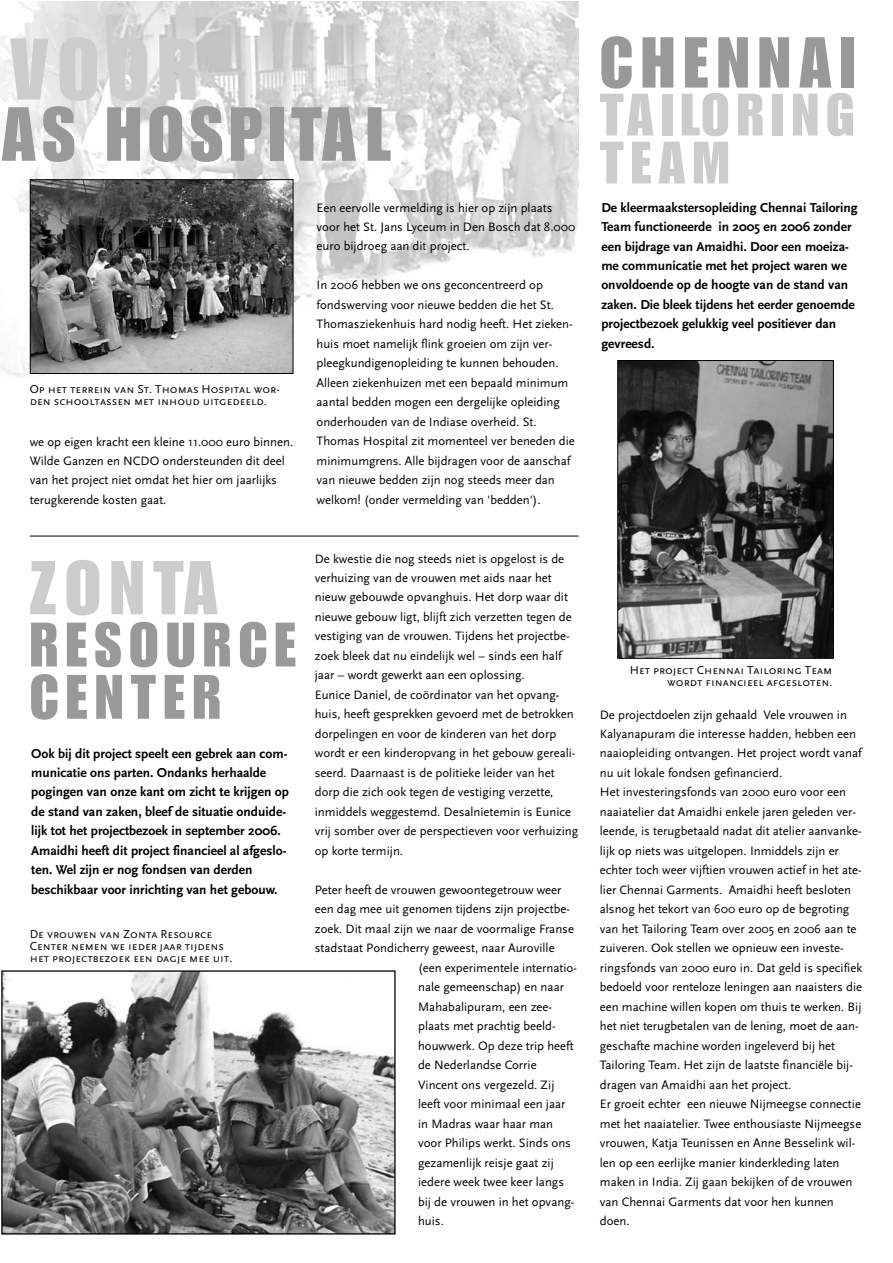
<style>
.page{position:relative;width:893px;height:1263px;background:#fff}
.page>*{position:absolute;margin:0;border:0;box-sizing:border-box;transform-origin:0 0}
.t1{font:85.5px "Impact";color:#ccc}
.t2{font:75px "Impact";letter-spacing:.08em;color:#999}
.t3{font:74.7px "Impact";letter-spacing:.12em;color:#ccc}
.t4{font:70.5px "Impact";letter-spacing:.12em;color:#999}
.t5{font:61.35px/52.2px "Impact";letter-spacing:.12em;color:#999}
.t6{font:58.5px/48px "Impact";letter-spacing:.12em;color:#ccc}
.t7{font:700 13.5px/19.5px "AD Scala Sans";color:#000}
.t8{font:12.75px/19.5px "AD Scala Sans Romein";color:#000}
.t9{font:12px/12px "AD Scala Sans Caps Romein";color:#000}
</style>
<div class="page">
<img style="left:0;top:2px;width:578px;height:375px">
<img style="left:619px;top:362px;width:212px;height:295px">
<div style="left:617px;top:360px;width:216px;height:299px;border:1px solid #000"></div>
<img style="left:32px;top:181px;width:259px;height:191px">
<div style="left:30px;top:179px;width:263px;height:195px;border:1px solid #000"></div>
<hr style="left:30px;top:536px;width:548px;height:1px;background:#000">
<img style="left:3px;top:972px;width:390px;height:261px">
<div style="left:1px;top:970px;width:394px;height:265px;border:1px solid #000"></div>
<h1 class="t1" style="left:10px;top:39px;width:189px">VOOR</h1>
<h2 class="t2" style="left:1px;top:107px;width:391px">AS HOSPITAL</h2>
<p class="t9" style="left:30px;top:383px;width:251px">Op het terrein van St. Thomas Hospital wor&shy;den schooltassen met inhoud uitgedeeld.</p>
<p class="t8" style="left:30px;top:433px;width:265px">we op eigen kracht een kleine 11.000 euro binnen.<br>Wilde Ganzen en NCDO ondersteunden dit deel van het project niet omdat het hier om jaarlijks terugkerende kosten gaat.</p>
<h3 class="t3" style="left:30px;top:561px;width:190px">ZONTA</h3>
<h3 class="t5" style="left:30px;top:621px;width:268px">RESOURCE<br>CENTER</h3>
<p class="t7" style="left:31px;top:744px;width:259px">Ook bij dit project speelt een gebrek aan com&shy;municatie ons parten. Ondanks herhaalde pogingen van onze kant om zicht te krijgen op de stand van zaken, bleef de situatie onduide&shy;lijk tot het projectbezoek in september 2006.<br>Amaidhi heeft dit project financieel al afgeslo&shy;ten. Wel zijn er nog fondsen van derden beschikbaar voor inrichting van het gebouw.</p>
<p class="t9" style="left:30px;top:928px;width:204px">De vrouwen van Zonta Resource<br>Center nemen we ieder jaar tijdens het projectbezoek een dagje mee uit.</p>
<p class="t8" style="left:316px;top:199px;width:260px">Een eervolle vermelding is hier op zijn plaats voor het St. Jans Lyceum in Den Bosch dat 8.000 euro bijdroeg aan dit project.</p>
<p class="t8" style="left:316px;top:277px;width:260px">In 2006 hebben we ons geconcentreerd op fondswerving voor nieuwe bedden die het St.<br>Thomasziekenhuis hard nodig heeft. Het zieken&shy;huis moet namelijk flink groeien om zijn ver&shy;pleegkundigenopleiding te kunnen behouden.<br>Alleen ziekenhuizen met een bepaald minimum aantal bedden mogen een dergelijke opleiding onderhouden van de Indiase overheid. St.<br>Thomas Hospital zit momenteel ver beneden die minimumgrens. Alle bijdragen voor de aanschaf van nieuwe bedden zijn nog steeds meer dan welkom! (onder vermelding van 'bedden').</p>
<p class="t8" style="left:315px;top:550px;width:265px">De kwestie die nog steeds niet is opgelost is de verhuizing van de vrouwen met aids naar het nieuw gebouwde opvanghuis. Het dorp waar dit nieuwe gebouw ligt, blijft zich verzetten tegen de vestiging van de vrouwen. Tijdens het projectbe&shy;zoek bleek dat nu eindelijk wel – sinds een half jaar – wordt gewerkt aan een oplossing.<br>Eunice Daniel, de coördinator van het opvang&shy;huis, heeft gesprekken gevoerd met de betrokken dorpelingen en voor de kinderen van het dorp wordt er een kinderopvang in het gebouw gereali&shy;seerd. Daarnaast is de politieke leider van het dorp die zich ook tegen de vestiging verzette, inmiddels weggestemd. Desalnietemin is Eunice vrij somber over de perspectieven voor verhuizing op korte termijn.</p>
<p class="t8" style="left:315px;top:881px;width:248px">Peter heeft de vrouwen gewoontegetrouw weer</p>
<p class="t8" style="left:315px;top:901px;width:256px">een dag mee uit genomen tijdens zijn projectbe-</p>
<p class="t8" style="left:315px;top:920px;width:261px">zoek. Dit maal zijn we naar de voormalige Franse</p>
<p class="t8" style="left:315px;top:940px;width:241px">stadstaat Pondicherry geweest, naar Auroville</p>
<p class="t8" style="left:418px;top:959px;width:160px">(een experimentele internatio-</p>
<p class="t8" style="left:418px;top:979px;width:147px">nale gemeenschap) en naar</p>
<p class="t8" style="left:418px;top:998px;width:135px">Mahabalipuram, een zee-</p>
<p class="t8" style="left:418px;top:1018px;width:139px">plaats met prachtig beeld-</p>
<p class="t8" style="left:418px;top:1037px;width:157px">houwwerk. Op deze trip heeft</p>
<p class="t8" style="left:418px;top:1057px;width:120px">de Nederlandse Corrie</p>
<p class="t8" style="left:418px;top:1076px;width:138px">Vincent ons vergezeld. Zij</p>
<p class="t8" style="left:418px;top:1096px;width:149px">leeft voor minimaal een jaar</p>
<p class="t8" style="left:418px;top:1115px;width:137px">in Madras waar haar man</p>
<p class="t8" style="left:418px;top:1135px;width:154px">voor Philips werkt. Sinds ons</p>
<p class="t8" style="left:418px;top:1154px;width:137px">gezamenlijk reisje gaat zij</p>
<p class="t8" style="left:418px;top:1174px;width:147px">iedere week twee keer langs</p>
<p class="t8" style="left:418px;top:1193px;width:158px">bij de vrouwen in het opvang-</p>
<p class="t8" style="left:418px;top:1213px;width:27px">huis.</p>
<h3 class="t4" style="left:600px;top:37px;width:257px">CHENNAI</h3>
<h3 class="t6" style="left:600px;top:93px;width:256px">TAILORING<br>TEAM</h3>
<p class="t7" style="left:601px;top:198px;width:258px">De kleermaakstersopleiding Chennai Tailoring Team functioneerde in 2005 en 2006 zonder een bijdrage van Amaidhi. Door een moeiza&shy;me communicatie met het project waren we onvoldoende op de hoogte van de stand van zaken. Die bleek tijdens het eerder genoemde projectbezoek gelukkig veel positiever dan gevreesd.</p>
<p class="t9" style="left:630px;top:664px;width:204px;text-align:right">Het project Chennai Tailoring Team wordt financieel afgesloten.</p>
<p class="t8" style="left:600px;top:706px;width:264px">De projectdoelen zijn gehaald Vele vrouwen in Kalyanapuram die interesse hadden, hebben een naaiopleiding ontvangen. Het project wordt vanaf nu uit lokale fondsen gefinancierd.<br>Het investeringsfonds van 2000 euro voor een naaiatelier dat Amaidhi enkele jaren geleden ver&shy;leende, is terugbetaald nadat dit atelier aanvanke&shy;lijk op niets was uitgelopen. Inmiddels zijn er echter toch weer vijftien vrouwen actief in het ate&shy;lier Chennai Garments. Amaidhi heeft besloten alsnog het tekort van 600 euro op de begroting van het Tailoring Team over 2005 en 2006 aan te zuiveren. Ook stellen we opnieuw een investe&shy;ringsfonds van 2000 euro in. Dat geld is specifiek bedoeld voor renteloze leningen aan naaisters die een machine willen kopen om thuis te werken. Bij het niet terugbetalen van de lening, moet de aan&shy;geschafte machine worden ingeleverd bij het Tailoring Team. Het zijn de laatste financiële bij&shy;dragen van Amaidhi aan het project.<br>Er groeit echter een nieuwe Nijmeegse connectie met het naaiatelier. Twee enthousiaste Nijmeegse vrouwen, Katja Teunissen en Anne Besselink wil&shy;len op een eerlijke manier kinderkleding laten maken in India. Zij gaan bekijken of de vrouwen van Chennai Garments dat voor hen kunnen doen.</p>
</div>
